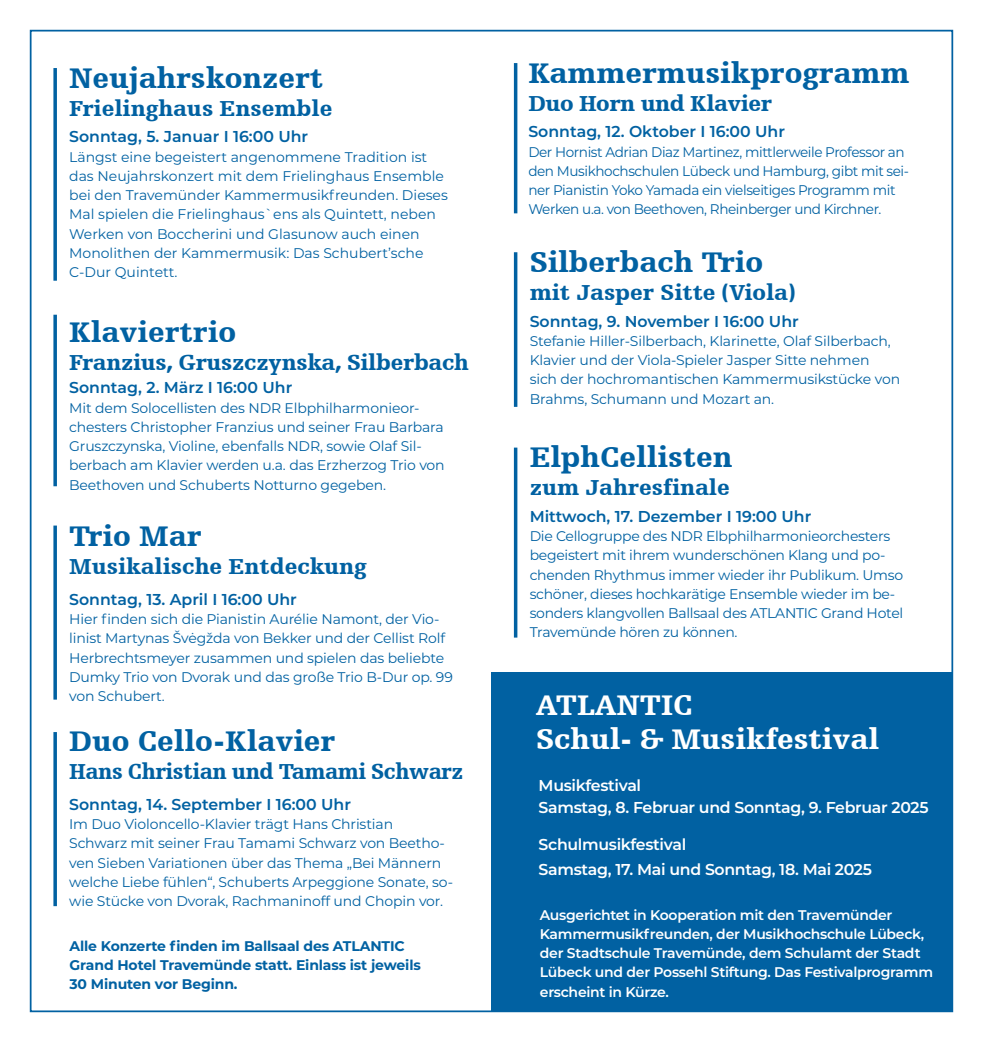
<style>
.page{position:relative;width:983px;height:1042px;background:#fff}
.page>*{position:absolute;margin:0;border:0;box-sizing:border-box;transform-origin:0 0}
.t1{font:900 29.75px "Humanist Slabserif 712 BT";color:#0161a2}
.t2{font:900 29.75px/33.2px "Humanist Slabserif 712 BT";color:#fff}
.t3{font:900 22.75px "Humanist Slabserif 712 BT";letter-spacing:-.01em;color:#0161a2}
.t4{font:900 22.75px "Humanist Slabserif 712 BT";letter-spacing:-.01em;color:#0161a2;scale:.94 1}
.t5{font:600 15.75px "Montserrat";color:#0161a2}
.t6{font:600 15.75px/22.8px "Montserrat";letter-spacing:-.02em;color:#fff}
.t7{font:14px/19.2px "Montserrat";letter-spacing:-.01em;color:#0161a2}
.t8{font:600 14px/19.2px "Montserrat";letter-spacing:-.02em;color:#fff}
.t9{font:14px/19.2px "Montserrat";letter-spacing:-.03em;color:#0161a2}
.t10{font:700 14px/19.2px "Montserrat";letter-spacing:-.01em;color:#0161a2}
</style>
<div class="page">
<svg style="left:53px;top:68px;width:4px;height:213px"></svg>
<div style="left:491px;top:672px;width:461px;height:340px;background:#0161a2"></div>
<svg style="left:53px;top:315px;width:4px;height:171px"></svg>
<svg style="left:53px;top:732px;width:4px;height:174px"></svg>
<svg style="left:53px;top:525px;width:4px;height:174px"></svg>
<svg style="left:513px;top:63px;width:4px;height:150px"></svg>
<svg style="left:513px;top:252px;width:4px;height:155px"></svg>
<svg style="left:513px;top:447px;width:4px;height:190px"></svg>
<h1 class="t1" style="left:69px;top:59px;width:255px">Neujahrskonzert</h1>
<h2 class="t3" style="left:69px;top:94px;width:264px">Frielinghaus Ensemble</h2>
<p class="t5" style="left:69px;top:126px;width:240px">Sonntag, 5. Januar I 16:00 Uhr</p>
<p class="t7" style="left:69px;top:146px;width:380px">Längst eine begeistert angenommene Tradition ist das Neujahrskonzert mit dem Frielinghaus Ensemble bei den Travemünder Kammermusikfreunden. Dieses Mal spielen die Frielinghaus`ens als Quintett, neben Werken von Boccherini und Glasunow auch einen Monolithen der Kammermusik: Das Schubert’sche C-Dur Quintett.</p>
<h1 class="t1" style="left:69px;top:313px;width:168px">Klaviertrio</h1>
<h2 class="t3" style="left:69px;top:348px;width:401px">Franzius, Gruszczynska, Silberbach</h2>
<p class="t5" style="left:69px;top:376px;width:225px">Sonntag, 2. März I 16:00 Uhr</p>
<p class="t7" style="left:69px;top:397px;width:377px">Mit dem Solocellisten des NDR Elbphilharmonieor&shy;chesters Christopher Franzius und seiner Frau Barbara Gruszczynska, Violine, ebenfalls NDR, sowie Olaf Sil&shy;berbach am Klavier werden u.a. das Erzherzog Trio von Beethoven und Schuberts Notturno gegeben.</p>
<h1 class="t1" style="left:69px;top:518px;width:134px">Trio Mar</h1>
<h2 class="t3" style="left:69px;top:552px;width:299px">Musikalische Entdeckung</h2>
<p class="t5" style="left:69px;top:588px;width:229px">Sonntag, 13. April I 16:00 Uhr</p>
<p class="t7" style="left:69px;top:609px;width:385px">Hier finden sich die Pianistin Aurélie Namont, der Vio&shy;linist Martynas Švėgžda von Bekker und der Cellist Rolf Herbrechtsmeyer zusammen und spielen das beliebte Dumky Trio von Dvorak und das große Trio B-Dur op. 99 von Schubert.</p>
<h1 class="t1" style="left:69px;top:723px;width:267px">Duo Cello-Klavier</h1>
<h2 class="t4" style="left:69px;top:757px;width:421px">Hans Christian und Tamami Schwarz</h2>
<p class="t5" style="left:69px;top:793px;width:283px">Sonntag, 14. September I 16:00 Uhr</p>
<p class="t7" style="left:69px;top:814px;width:385px">Im Duo Violoncello-Klavier trägt Hans Christian Schwarz mit seiner Frau Tamami Schwarz von Beetho&shy;ven Sieben Variationen über das Thema „Bei Männern welche Liebe fühlen“, Schuberts Arpeggione Sonate, so&shy;wie Stücke von Dvorak, Rachmaninoff und Chopin vor.</p>
<p class="t10" style="left:69px;top:935px;width:353px">Alle Konzerte finden im Ballsaal des ATLANTIC<br>Grand Hotel Travemünde statt. Einlass ist jeweils<br>30 Minuten vor Beginn.</p>
<h1 class="t1" style="left:528px;top:54px;width:382px">Kammermusikprogramm</h1>
<h2 class="t3" style="left:528px;top:89px;width:245px">Duo Horn und Klavier</h2>
<p class="t5" style="left:528px;top:121px;width:258px">Sonntag, 12. Oktober I 16:00 Uhr</p>
<p class="t9" style="left:528px;top:141px;width:382px">Der Hornist Adrian Diaz Martinez, mittlerweile Professor an den Musikhochschulen Lübeck und Hamburg, gibt mit sei&shy;ner Pianistin Yoko Yamada ein vielseitiges Programm mit Werken u.a. von Beethoven, Rheinberger und Kirchner.</p>
<h1 class="t1" style="left:529px;top:243px;width:235px">Silberbach Trio</h1>
<h2 class="t3" style="left:529px;top:278px;width:267px">mit Jasper Sitte (Viola)</h2>
<p class="t5" style="left:529px;top:310px;width:270px">Sonntag, 9. November I 16:00 Uhr</p>
<p class="t7" style="left:529px;top:331px;width:372px">Stefanie Hiller-Silberbach, Klarinette, Olaf Silberbach, Klavier und der Viola-Spieler Jasper Sitte nehmen sich der hochromantischen Kammermusikstücke von Brahms, Schumann und Mozart an.</p>
<h1 class="t1" style="left:529px;top:438px;width:204px">ElphCellisten</h1>
<h2 class="t3" style="left:529px;top:473px;width:201px">zum Jahresfinale</h2>
<p class="t5" style="left:529px;top:505px;width:283px">Mittwoch, 17. Dezember I 19:00 Uhr</p>
<p class="t7" style="left:529px;top:526px;width:375px">Die Cellogruppe des NDR Elbphilharmonieorchesters begeistert mit ihrem wunderschönen Klang und po&shy;chenden Rhythmus immer wieder ihr Publikum. Umso schöner, dieses hochkarätige Ensemble wieder im be&shy;sonders klangvollen Ballsaal des ATLANTIC Grand Hotel Travemünde hören zu können.</p>
<h1 class="t2" style="left:536px;top:688px;width:344px">ATLANTIC<br>Schul- &amp; Musikfestival</h1>
<p class="t6" style="left:538px;top:773px;width:391px">Musikfestival<br>Samstag, 8. Februar und Sonntag, 9. Februar 2025</p>
<p class="t6" style="left:538px;top:831px;width:335px;line-height:24.5px">Schulmusikfestival<br>Samstag, 17. Mai und Sonntag, 18. Mai 2025</p>
<p class="t8" style="left:539px;top:904px;width:394px">Ausgerichtet in Kooperation mit den Travemünder Kammermusikfreunden, der Musikhochschule Lübeck, der Stadtschule Travemünde, dem Schulamt der Stadt Lübeck und der Possehl Stiftung. Das Festivalprogramm erscheint in Kürze.</p>
</div>
